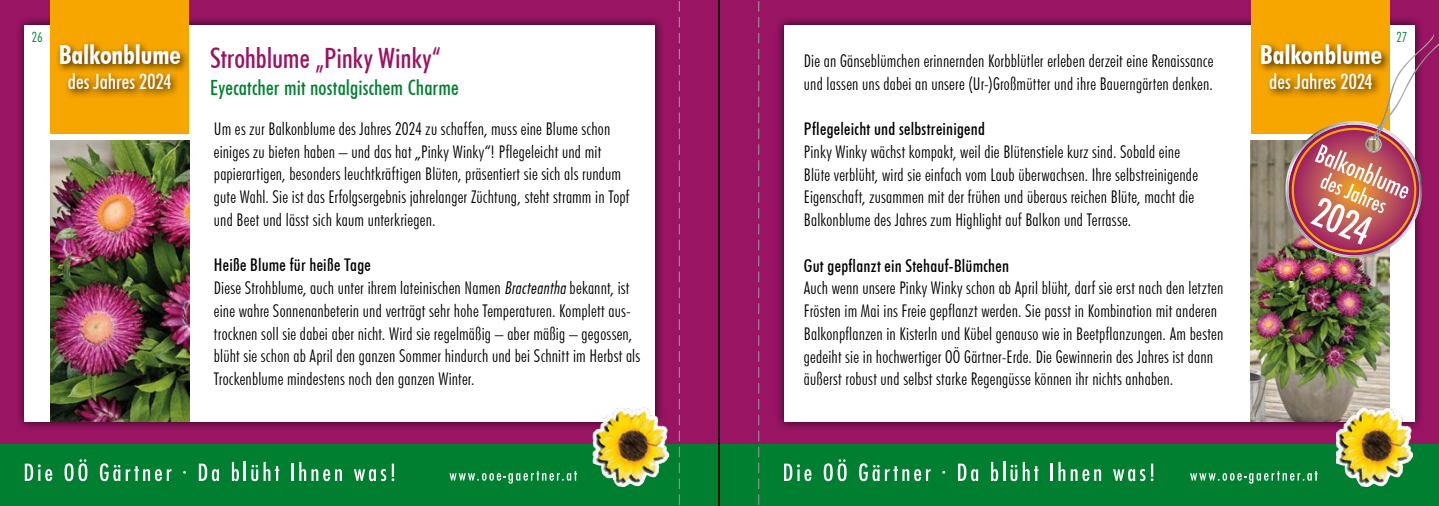
<style>
.page{position:relative;width:1439px;height:506px;background:#9a1464}
.page>*{position:absolute;margin:0;border:0;box-sizing:border-box;transform-origin:0 0}
.t1{font:500 condensed 28px "Futura BT";letter-spacing:-.005em;color:#9a1464}
.t2{font:700 condensed 26.25px "Futura BT";letter-spacing:-.005em;color:#fff}
.t3{font:500 condensed 21px "Futura BT";letter-spacing:.005em;color:#007f31}
.t4{font:500 condensed 21px "Futura BT";color:#fff}
.t5{font:300 condensed 17.5px/22.8px "Futura BT";letter-spacing:.015em;color:#000}
.t6{font:500 condensed 17.5px "Futura BT";letter-spacing:.015em;color:#000}
.t7{font:300 condensed 14px "Futura BT";color:#007f31}
.s1{font-weight:500}
.s2{font-family:"Futura Lt Cn BT Italic";font-weight:400;font-stretch:normal;font-size:16.62px}
</style>
<div class="page">
<div style="left:774px;top:15px;width:650px;height:416px;background:#000;opacity:.75"></div>
<div style="left:784px;top:25px;width:630px;height:397px;background:#fff"></div>
<div style="left:15px;top:15px;width:650px;height:416px;background:#000;opacity:.75"></div>
<div style="left:25px;top:25px;width:630px;height:397px;background:#fff"></div>
<div style="left:1250px;top:0;width:139px;height:133px;background:#f7a600"></div>
<div style="left:50px;top:0;width:139px;height:133px;background:#f7a600"></div>
<img style="left:50px;top:140px;width:139px;height:282px">
<img style="left:1250px;top:140px;width:139px;height:282px">
<div style="left:56px;top:40px;width:134px;height:59px;background:#000;opacity:.75"></div>
<div style="left:1257px;top:40px;width:134px;height:59px;background:#000;opacity:.75"></div>
<img style="left:1277px;top:34px;width:162px;height:232px">
<div style="left:719px;top:444px;width:720px;height:62px;background:#007f31"></div>
<svg style="left:784px;top:464px;width:27px;height:17px"></svg>
<svg style="left:823px;top:459px;width:23px;height:22px"></svg>
<svg style="left:859px;top:463px;width:20px;height:18px"></svg>
<svg style="left:885px;top:466px;width:45px;height:15px"></svg>
<svg style="left:958px;top:464px;width:20px;height:17px"></svg>
<svg style="left:991px;top:462px;width:47px;height:19px"></svg>
<hr style="left:1050px;top:464px;width:3px;height:17px;background:#fff">
<svg style="left:1058px;top:462px;width:43px;height:19px"></svg>
<svg style="left:1113px;top:464px;width:40px;height:17px"></svg>
<svg style="left:1190px;top:471px;width:127px;height:13px"></svg>
<img style="left:1336px;top:407px;width:77px;height:80px">
<div style="left:0;top:444px;width:719px;height:62px;background:#007f31"></div>
<svg style="left:25px;top:464px;width:27px;height:17px"></svg>
<svg style="left:64px;top:459px;width:23px;height:22px"></svg>
<svg style="left:100px;top:463px;width:20px;height:18px"></svg>
<svg style="left:126px;top:466px;width:45px;height:15px"></svg>
<svg style="left:199px;top:464px;width:20px;height:17px"></svg>
<svg style="left:232px;top:462px;width:47px;height:19px"></svg>
<hr style="left:291px;top:464px;width:3px;height:17px;background:#fff">
<svg style="left:299px;top:462px;width:43px;height:19px"></svg>
<svg style="left:354px;top:464px;width:40px;height:17px"></svg>
<svg style="left:449px;top:471px;width:128px;height:13px"></svg>
<img style="left:592px;top:407px;width:77px;height:80px">
<svg style="left:758px;top:1px;width:1px;height:504px"></svg>
<hr style="left:718px;top:0;width:2px;height:506px;background:#000">
<svg style="left:679px;top:1px;width:1px;height:504px"></svg>
<p class="t7" style="left:32px;top:28px;width:12px">26</p>
<p class="t7" style="left:1396px;top:28px;width:12px">27</p>
<h2 class="t2" style="left:59px;top:39px;width:123px">Balkonblume</h2>
<p class="t4" style="left:68px;top:69px;width:105px">des Jahres 2024</p>
<h2 class="t2" style="left:1260px;top:39px;width:123px">Balkonblume</h2>
<p class="t4" style="left:1269px;top:69px;width:105px">des Jahres 2024</p>
<h1 class="t1" style="left:210px;top:41px;width:232px">Strohblume „Pinky Winky“</h1>
<p class="t3" style="left:210px;top:74px;width:250px">Eyecatcher mit nostalgischem Charme</p>
<p class="t5" style="left:214px;top:117px;width:417px">Um es zur Balkonblume des Jahres 2024 zu schaffen, muss eine Blume schon einiges zu bieten haben – und das hat „Pinky Winky“! Pflegeleicht und mit papierartigen, besonders leuchtkräftigen Blüten, präsentiert sie sich als rundum gute Wahl. Sie ist das Erfolgsergebnis jahrelanger Züchtung, steht stramm in Topf und Beet und lässt sich kaum unterkriegen.</p>
<p class="t5" style="left:214px;top:254px;width:428px"><span class="s1">Heiße Blume für heiße Tage<br></span>Diese Strohblume, auch unter ihrem lateinischen Namen <span class="s2">Bracteantha</span> bekannt, ist eine wahre Sonnenanbeterin und verträgt sehr hohe Temperaturen. Komplett aus&shy;trocknen soll sie dabei aber nicht. Wird sie regelmäßig – aber mäßig – gegossen, blüht sie schon ab April den ganzen Sommer hindurch und bei Schnitt im Herbst als Trockenblume mindestens noch den ganzen Winter.</p>
<p class="t5" style="left:804px;top:49px;width:411px">Die an Gänseblümchen erinnernden Korbblütler erleben derzeit eine Renaissance und lassen uns dabei an unsere (Ur-)Großmütter und ihre Bauerngärten denken.</p>
<p class="t6" style="left:804px;top:118px;width:183px">Pflegeleicht und selbstreinigend</p>
<p class="t5" style="left:804px;top:140px;width:396px">Pinky Winky wächst kompakt, weil die Blütenstiele kurz sind. Sobald eine Blüte verblüht, wird sie einfach vom Laub überwachsen. Ihre selbstreinigende Eigenschaft, zusammen mit der frühen und überaus reichen Blüte, macht die Balkonblume des Jahres zum Highlight auf Balkon und Terrasse.</p>
<p class="t6" style="left:804px;top:255px;width:207px">Gut gepflanzt ein Stehauf-Blümchen</p>
<p class="t5" style="left:804px;top:277px;width:421px">Auch wenn unsere Pinky Winky schon ab April blüht, darf sie erst nach den letzten Frösten im Mai ins Freie gepflanzt werden. Sie passt in Kombination mit anderen Balkonpflanzen in Kisterln und Kübel genauso wie in Beetpflanzungen. Am besten gedeiht sie in hochwertiger OÖ Gärtner-Erde. Die Gewinnerin des Jahres ist dann äußerst robust und selbst starke Regengüsse können ihr nichts anhaben.</p>
</div>
